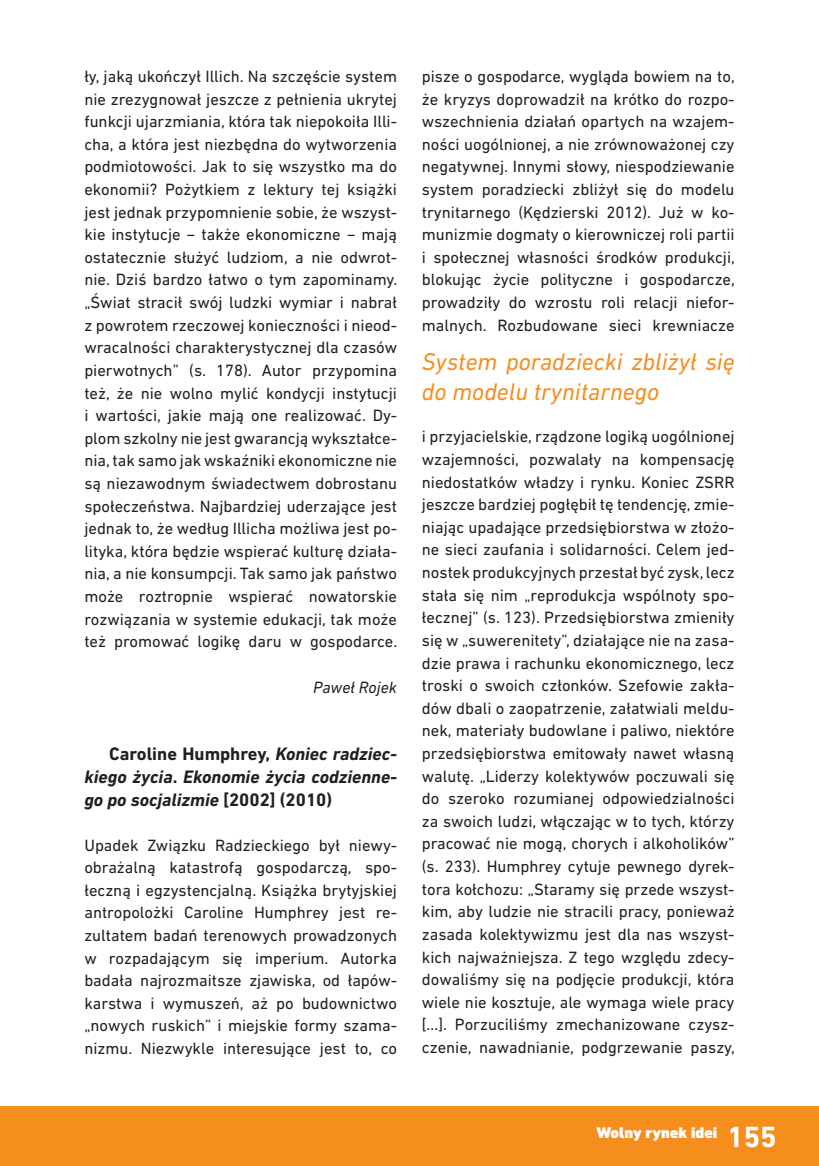
<style>
.page{position:relative;width:819px;height:1166px;background:#fff}
.page>*{position:absolute;margin:0;border:0;box-sizing:border-box;transform-origin:0 0}
.t1{font:700 29.75px "DIN Next LT Pro";color:#fff}
.t2{font:italic 24.5px/29.8px "DIN Next LT Pro";color:#f68e1e}
.t3{font:italic 700 18.38px/22.6px "DIN Next LT Pro";color:#231f20;text-align:justify}
.t4{font:16.62px/22.6px "DIN Next LT Pro";color:#231f20;text-align:justify}
.t5{font:italic 16.62px "DIN Next LT Pro";color:#231f20}
.t6{font:900 15.75px "DIN Next LT Pro";color:#fff}
.s1{font-style:normal}
</style>
<div class="page">
<div style="left:0;top:1106px;width:819px;height:60px;background:#f68e1e"></div>
<p class="t4" style="left:84px;top:65px;width:314px">ły, jaką ukończył Illich. Na szczęście system nie zrezygnował jeszcze z pełnienia ukrytej funkcji ujarzmiania, która tak niepokoiła Illi&shy;cha, a która jest niezbędna do wytworzenia podmiotowości. Jak to się wszystko ma do ekonomii? Pożytkiem z lektury tej książki jest jednak przypomnienie sobie, że wszyst&shy;kie instytucje − także ekonomiczne − mają ostatecznie służyć ludziom, a nie odwrot&shy;nie. Dziś bardzo łatwo o tym zapominamy. „Świat stracił swój ludzki wymiar i nabrał z powrotem rzeczowej konieczności i nieod&shy;wracalności charakterystycznej dla czasów pierwotnych” (s. 178). Autor przypomina też, że nie wolno mylić kondycji instytucji i wartości, jakie mają one realizować. Dy&shy;plom szkolny nie jest gwarancją wykształce&shy;nia, tak samo jak wskaźniki ekonomiczne nie są niezawodnym świadectwem dobrostanu społeczeństwa. Najbardziej uderzające jest jednak to, że według Illicha możliwa jest po&shy;lityka, która będzie wspierać kulturę działa&shy;nia, a nie konsumpcji. Tak samo jak państwo może roztropnie wspierać nowatorskie rozwiązania w systemie edukacji, tak może też promować logikę daru w gospodarce.</p>
<p class="t5" style="left:313px;top:677px;width:86px">Paweł Rojek</p>
<p class="t3" style="left:84px;top:743px;width:314px;text-indent:25px"><span class="s1">Caroline Humphrey,</span> Koniec radziec&shy;kiego życia<span class="s1">.</span> Ekonomie życia codzienne&shy;go po socjalizmie <span class="s1">[2002] (2010)</span></p>
<p class="t4" style="left:84px;top:833px;width:314px">Upadek Związku Radzieckiego był niewy&shy;obrażalną katastrofą gospodarczą, spo&shy;łeczną i egzystencjalną. Książka brytyjskiej antropolożki Caroline Humphrey jest re&shy;zultatem badań terenowych prowadzonych w rozpadającym się imperium. Autorka badała najrozmaitsze zjawiska, od łapów&shy;karstwa i wymuszeń, aż po budownictwo „nowych ruskich” i miejskie formy szama&shy;nizmu. Niezwykle interesujące jest to, co</p>
<p class="t4" style="left:422px;top:65px;width:314px">pisze o gospodarce, wygląda bowiem na to, że kryzys doprowadził na krótko do rozpo&shy;wszechnienia działań opartych na wzajem&shy;ności uogólnionej, a nie zrównoważonej czy negatywnej. Innymi słowy, niespodziewanie system poradziecki zbliżył się do modelu trynitarnego (Kędzierski 2012). Już w ko&shy;munizmie dogmaty o kierowniczej roli partii i społecznej własności środków produkcji, blokując życie polityczne i gospodarcze, prowadziły do wzrostu roli relacji niefor&shy;malnych. Rozbudowane sieci krewniacze</p>
<h2 class="t2" style="left:422px;top:347px;width:314px">System poradziecki zbliżył się do modelu trynitarnego</h2>
<p class="t4" style="left:422px;top:425px;width:314px">i przyjacielskie, rządzone logiką uogólnionej wzajemności, pozwalały na kompensację niedostatków władzy i rynku. Koniec ZSRR jeszcze bardziej pogłębił tę tendencję, zmie&shy;niając upadające przedsiębiorstwa w złożo&shy;ne sieci zaufania i solidarności. Celem jed&shy;nostek produkcyjnych przestał być zysk, lecz stała się nim „reprodukcja wspólnoty spo&shy;łecznej” (s. 123). Przedsiębiorstwa zmieniły się w „suwerenitety”, działające nie na zasa&shy;dzie prawa i rachunku ekonomicznego, lecz troski o swoich członków. Szefowie zakła&shy;dów dbali o zaopatrzenie, załatwiali meldu&shy;nek, materiały budowlane i paliwo, niektóre przedsiębiorstwa emitowały nawet własną walutę. „Liderzy kolektywów poczuwali się do szeroko rozumianej odpowiedzialności za swoich ludzi, włączając w to tych, którzy pracować nie mogą, chorych i alkoholików” (s. 233). Humphrey cytuje pewnego dyrek&shy;tora kołchozu: „Staramy się przede wszyst&shy;kim, aby ludzie nie stracili pracy, ponieważ zasada kolektywizmu jest dla nas wszyst&shy;kich najważniejsza. Z tego względu zdecy&shy;dowaliśmy się na podjęcie produkcji, która wiele nie kosztuje, ale wymaga wiele pracy […]. Porzuciliśmy zmechanizowane czysz&shy;czenie, nawadnianie, podgrzewanie paszy,</p>
<p class="t6" style="left:596px;top:1123px;width:122px">Wolny rynek idei</p>
<h1 class="t1" style="left:727px;top:1120px;width:51px">155</h1>
</div>
